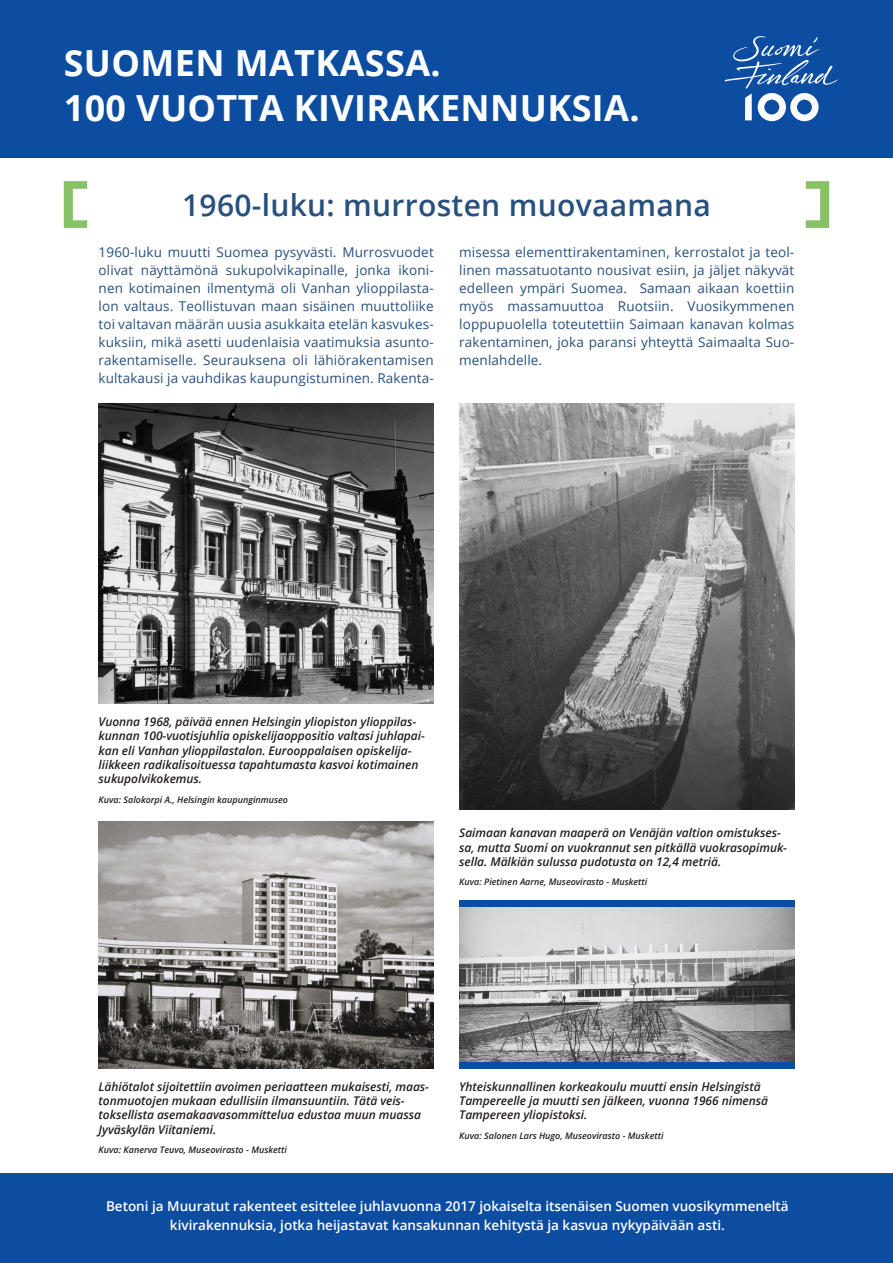
<style>
.page{position:relative;width:893px;height:1263px;background:#fff}
.page>*{position:absolute;margin:0;border:0;box-sizing:border-box;transform-origin:0 0}
.t1{font:700 36px/45px "Open Sans";letter-spacing:.01em;color:#fff}
.t2{font:600 30px "Open Sans";letter-spacing:.01em;color:#27507f}
.t3{font:13.5px/18px "Open Sans";letter-spacing:.01em;color:#27507f;text-align:justify}
.t4{font:600 13.5px/19.5px "Open Sans";color:#fff;text-align:center}
.t5{font:italic 600 12px/14.4px "Open Sans";letter-spacing:-.005em;color:#231f20}
.t6{font:italic 600 9px "Open Sans";color:#231f20}
</style>
<div class="page">
<div style="left:0;top:0;width:893px;height:157px;background:#0d4da1"></div>
<div style="left:0;top:1174px;width:893px;height:89px;background:#0d4da1"></div>
<svg style="left:64px;top:181px;width:23px;height:47px"></svg>
<svg style="left:806px;top:181px;width:23px;height:47px"></svg>
<svg style="left:725px;top:36px;width:113px;height:85px"></svg>
<img style="left:459px;top:404px;width:335px;height:405px">
<img style="left:459px;top:906px;width:335px;height:156px">
<img style="left:99px;top:822px;width:335px;height:247px">
<img style="left:99px;top:404px;width:335px;height:300px">
<div style="left:459px;top:900px;width:335px;height:6px;background:#0d4da1"></div>
<div style="left:459px;top:1062px;width:335px;height:7px;background:#0d4da1"></div>
<p class="t1" style="left:64px;top:40px;width:577px">SUOMEN MATKASSA.<br>100 VUOTTA KIVIRAKENNUKSIA.</p>
<p class="t2" style="left:182px;top:184px;width:530px">1960-luku: murrosten muovaamana</p>
<p class="t3" style="left:99px;top:243px;width:337px">1960-luku muutti Suomea pysyvästi. Murrosvuodet olivat näyttämönä sukupolvikapinalle, jonka ikoni&shy;nen kotimainen ilmentymä oli Vanhan ylioppilasta&shy;lon valtaus. Teollistuvan maan sisäinen muuttoliike toi valtavan määrän uusia asukkaita etelän kasvukes&shy;kuksiin, mikä asetti uudenlaisia vaatimuksia asunto&shy;rakentamiselle. Seurauksena oli lähiörakentamisen kultakausi ja vauhdikas kaupungistuminen. Rakenta-</p>
<p class="t3" style="left:459px;top:243px;width:337px">misessa elementtirakentaminen, kerrostalot ja teol&shy;linen massatuotanto nousivat esiin, ja jäljet näkyvät edelleen ympäri Suomea. Samaan aikaan koettiin myös massamuuttoa Ruotsiin. Vuosikymmenen loppupuolella toteutettiin Saimaan kanavan kolmas rakentaminen, joka paransi yhteyttä Saimaalta Suo&shy;menlahdelle.</p>
<p class="t5" style="left:99px;top:714px;width:328px">Vuonna 1968, päivää ennen Helsingin yliopiston ylioppilas&shy;kunnan 100-vuotisjuhlia opiskelijaoppositio valtasi juhlapai&shy;kan eli Vanhan ylioppilastalon. Eurooppalaisen opiskelija&shy;liikkeen radikalisoituessa tapahtumasta kasvoi kotimainen sukupolvikokemus.</p>
<p class="t6" style="left:99px;top:793px;width:191px">Kuva: Salokorpi A., Helsingin kaupunginmuseo</p>
<p class="t5" style="left:459px;top:825px;width:329px">Saimaan kanavan maaperä on Venäjän valtion omistukses&shy;sa, mutta Suomi on vuokrannut sen pitkällä vuokrasopimuk&shy;sella. Mälkiän sulussa pudotusta on 12,4 metriä.</p>
<p class="t6" style="left:459px;top:876px;width:190px">Kuva: Pietinen Aarne, Museovirasto - Musketti</p>
<p class="t5" style="left:99px;top:1079px;width:332px">Lähiötalot sijoitettiin avoimen periaatteen mukaisesti, maas&shy;tonmuotojen mukaan edullisiin ilmansuuntiin. Tätä veis&shy;toksellista asemakaavasommittelua edustaa muun muassa Jyväskylän Viitaniemi.</p>
<p class="t6" style="left:99px;top:1144px;width:190px">Kuva: Kanerva Teuvo, Museovirasto - Musketti</p>
<p class="t5" style="left:459px;top:1079px;width:310px">Yhteiskunnallinen korkeakoulu muutti ensin Helsingistä<br>Tampereelle ja muutti sen jälkeen, vuonna 1966 nimensä<br>Tampereen yliopistoksi.</p>
<p class="t6" style="left:459px;top:1129px;width:206px">Kuva: Salonen Lars Hugo, Museovirasto - Musketti</p>
<p class="t4" style="left:106px;top:1196px;width:684px">Betoni ja Muuratut rakenteet esittelee juhlavuonna 2017 jokaiselta itsenäisen Suomen vuosikymmeneltä kivirakennuksia, jotka heijastavat kansakunnan kehitystä ja kasvua nykypäivään asti.</p>
</div>
